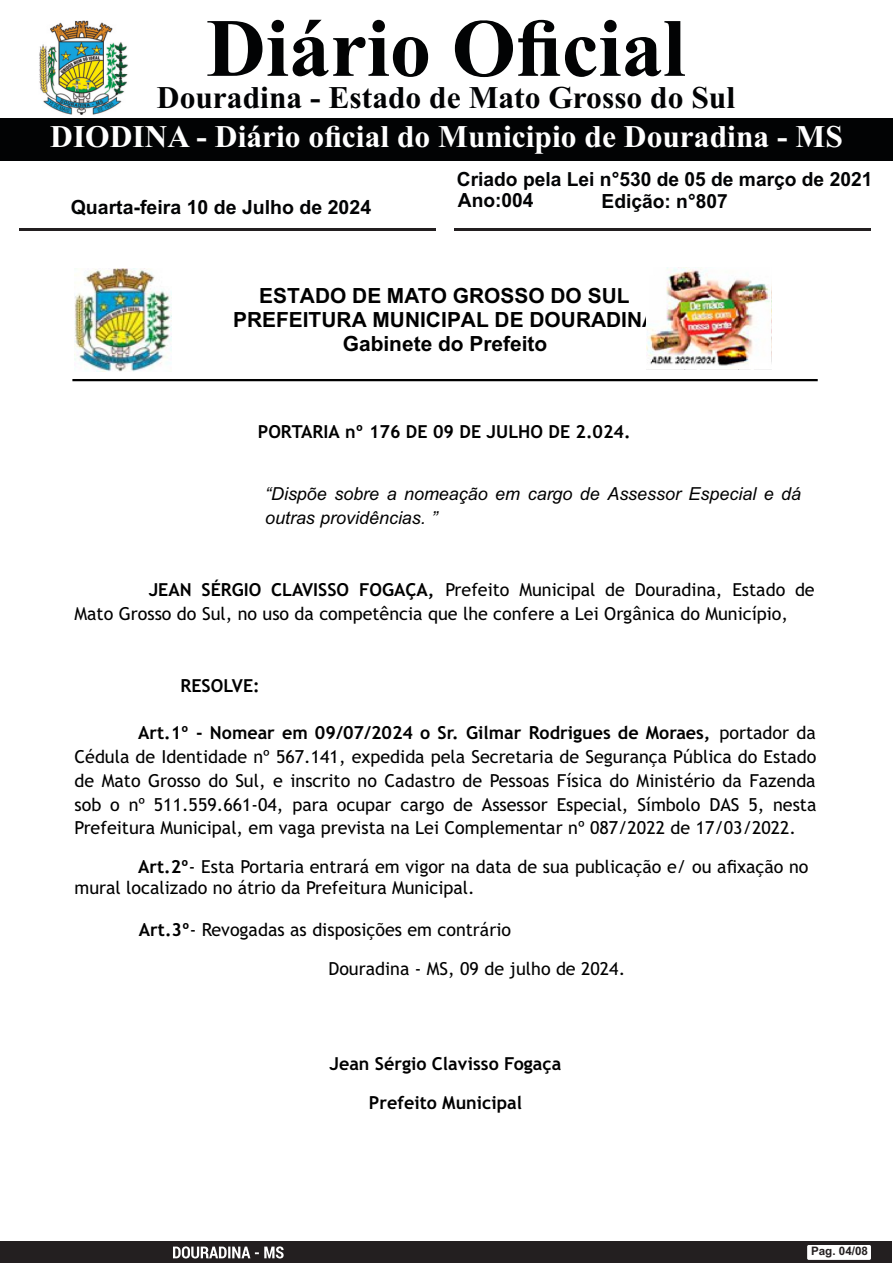
<style>
.page{position:relative;width:893px;height:1263px;background:#fff}
.page>*{position:absolute;margin:0;border:0;box-sizing:border-box;transform-origin:0 0}
.t1{font:700 82.5px "Times New Roman";color:#020304}
.t2{font:700 31.5px "Times New Roman";color:#fff}
.t3{font:700 31.5px "Times New Roman";color:#020304}
.t4{font:700 20.85px/24px "Arial";color:#000;text-align:center}
.t5{font:700 19.5px/21.6px "Arial";color:#020304}
.t6{font:17.85px/24px "Trebuchet MS";color:#000}
.t7{font:700 17.85px/38.8px "Trebuchet MS";color:#000;text-align:center}
.t8{font:italic 17.85px/24px "Arial";color:#000}
.t9{font:700 11.7px "Arial";color:#231f20}
.s1{font-weight:700}
</style>
<div class="page">
<div style="left:0;top:118px;width:893px;height:43px;background:#020304"></div>
<img style="left:39px;top:20px;width:89px;height:95px">
<div style="left:0;top:1242px;width:892px;height:21px;background:#231f20"></div>
<div style="left:807px;top:1245px;width:64px;height:15px;background:#fff;border-radius:2px"></div>
<svg style="left:173px;top:1246px;width:111px;height:12px"></svg>
<hr style="left:455px;top:229px;width:416px;height:2px;background:#231f20">
<hr style="left:19px;top:229px;width:416px;height:2px;background:#231f20">
<img style="left:75px;top:269px;width:96px;height:103px">
<hr style="left:72px;top:379px;width:746px;height:2px;background:#000">
<img style="left:647px;top:267px;width:125px;height:103px">
<h1 class="t1" style="left:206px;top:20px;width:481px">Diário Oficial</h1>
<h2 class="t3" style="left:157px;top:87px;width:580px">Douradina - Estado de Mato Grosso do Sul</h2>
<h2 class="t2" style="left:50px;top:126px;width:794px">DIODINA - Diário oficial do Municipio de Douradina - MS</h2>
<p class="t5" style="left:71px;top:198px;width:302px">Quarta-feira 10 de Julho de 2024</p>
<p class="t5" style="left:457px;top:170px;width:417px">Criado pela Lei n°530 de 05 de março de 2021<br>Ano:004</p>
<p class="t5" style="left:602px;top:192px;width:128px">Edição: n°807</p>
<p class="t4" style="left:233px;top:286px;width:426px">ESTADO DE MATO GROSSO DO SUL<br>PREFEITURA MUNICIPAL DE DOURADINA<br>Gabinete do Prefeito</p>
<p class="t7" style="left:258px;top:413px;width:374px">PORTARIA nº 176 DE 09 DE JULHO DE 2.024.</p>
<p class="t8" style="left:265px;top:484px;width:537px">“Dispõe sobre a nomeação em cargo de Assessor Especial e dá outras providências. ”</p>
<p class="t6" style="left:75px;top:579px;width:742px;text-indent:74px"><span class="s1">JEAN SÉRGIO CLAVISSO FOGAÇA,</span> Prefeito Municipal de Douradina, Estado de<br>Mato Grosso do Sul, no uso da competência que lhe confere a Lei Orgânica do Município,</p>
<p class="t7" style="left:180px;top:667px;width:81px">RESOLVE:</p>
<p class="t6" style="left:75px;top:722px;width:743px;text-align:justify;text-indent:64px"><span class="s1">Art.1º - Nomear em 09/07/2024 o Sr. Gilmar Rodrigues de Moraes,</span> portador da Cédula de Identidade nº 567.141, expedida pela Secretaria de Segurança Pública do Estado de Mato Grosso do Sul, e inscrito no Cadastro de Pessoas Física do Ministério da Fazenda sob o nº 511.559.661-04, para ocupar cargo de Assessor Especial, Símbolo DAS 5, nesta Prefeitura Municipal, em vaga prevista na Lei Complementar nº 087/2022 de 17/03/2022.</p>
<p class="t6" style="left:75px;top:858px;width:735px;line-height:20.9px;text-indent:64px"><span class="s1">Art.2º</span>- Esta Portaria entrará em vigor na data de sua publicação e/ ou afixação no mural localizado no átrio da Prefeitura Municipal.</p>
<p class="t6" style="left:328px;top:911px;width:298px;line-height:38.8px;text-indent:-189px"><span class="s1">Art.3º</span>- Revogadas as disposições em contrário<br>Douradina - MS, 09 de julho de 2024.</p>
<p class="t7" style="left:330px;top:1046px;width:233px">Jean Sérgio Clavisso Fogaça<br>Prefeito Municipal</p>
<p class="t9" style="left:811px;top:1247px;width:59px">Pag. 04/08</p>
</div>
